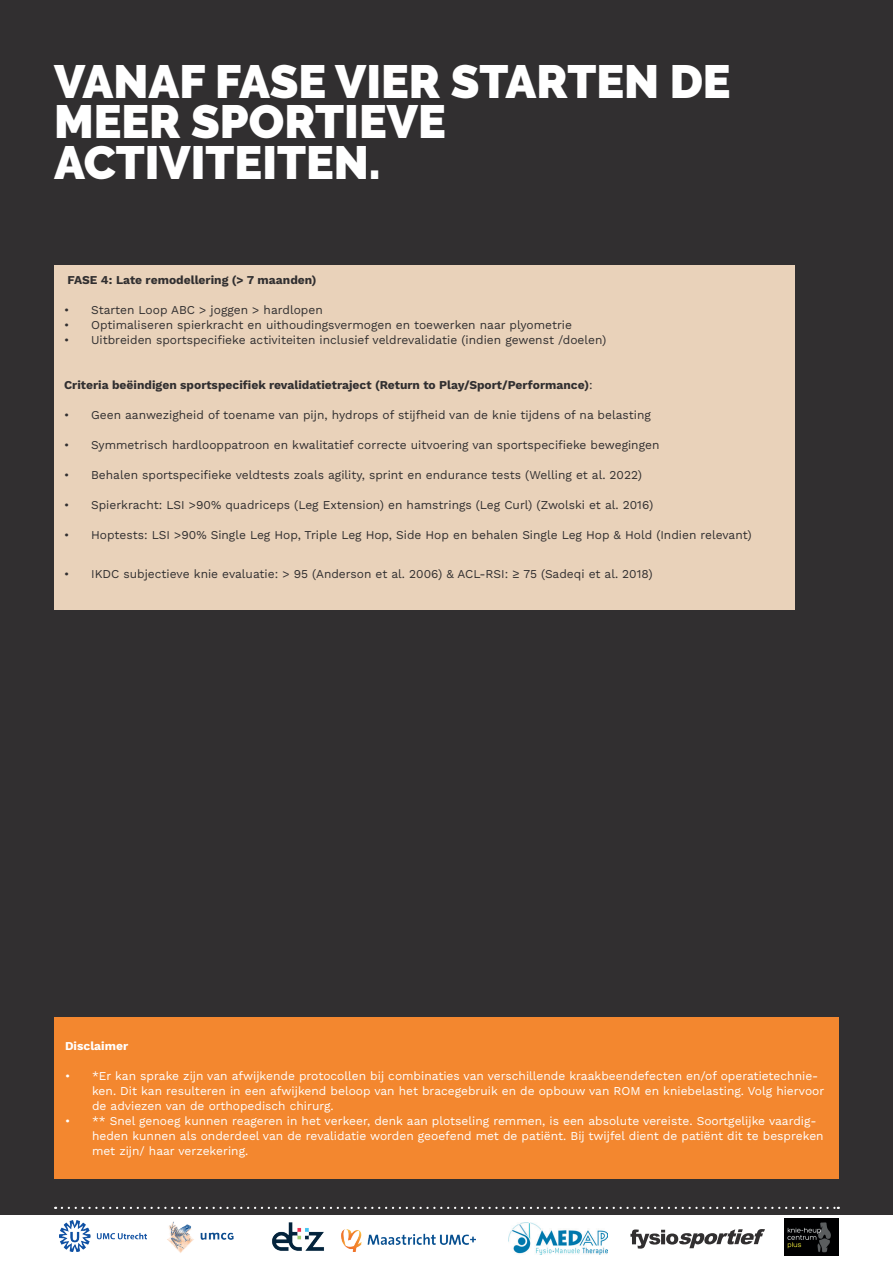
<style>
.page{position:relative;width:893px;height:1263px;background:#fff}
.page>*{position:absolute;margin:0;border:0;box-sizing:border-box;transform-origin:0 0}
.t1{font:900 46.5px/40.5px "Raleway";color:#fff}
.t2{font:12px "Work Sans";color:#312f30}
.t3{font:12px/15px "Work Sans";color:#fff}
.t4{font:700 12px "Work Sans";color:#312f30}
.t5{font:700 12px "Work Sans";color:#fff}
.s1{font-weight:400}
</style>
<div class="page">
<div style="left:0;top:0;width:893px;height:1214px;background:#312f30"></div>
<svg style="left:62px;top:1207px;width:777px;height:2px"></svg>
<div style="left:54px;top:265px;width:740px;height:345px;background:#e9d2ba"></div>
<div style="left:54px;top:1017px;width:785px;height:162px;background:#f3872f"></div>
<svg style="left:630px;top:1229px;width:135px;height:19px"></svg>
<img style="left:59px;top:1220px;width:87px;height:31px">
<img style="left:167px;top:1221px;width:67px;height:32px">
<img style="left:341px;top:1229px;width:135px;height:23px">
<img style="left:785px;top:1218px;width:54px;height:37px">
<img style="left:272px;top:1222px;width:52px;height:29px">
<img style="left:509px;top:1223px;width:98px;height:31px">
<h1 class="t1" style="left:54px;top:61px;width:678px">VANAF FASE VIER STARTEN DE<br>MEER SPORTIEVE<br>ACTIVITEITEN.</h1>
<p class="t4" style="left:68px;top:273px;width:251px">FASE 4: Late remodellering (&gt; 7 maanden)</p>
<p class="t2" style="left:64px;top:301px;width:260px">• Starten Loop ABC &gt; joggen &gt; hardlopen</p>
<p class="t2" style="left:64px;top:316px;width:509px">• Optimaliseren spierkracht en uithoudingsvermogen en toewerken naar plyometrie</p>
<p class="t2" style="left:64px;top:331px;width:544px">• Uitbreiden sportspecifieke activiteiten inclusief veldrevalidatie (indien gewenst /doelen)</p>
<p class="t4" style="left:64px;top:378px;width:530px">Criteria beëindigen sportspecifiek revalidatietraject (Return to Play/Sport/Performance)<span class="s1">:</span></p>
<p class="t2" style="left:64px;top:406px;width:588px">• Geen aanwezigheid of toename van pijn, hydrops of stijfheid van de knie tijdens of na belasting</p>
<p class="t2" style="left:64px;top:436px;width:597px">• Symmetrisch hardlooppatroon en kwalitatief correcte uitvoering van sportspecifieke bewegingen</p>
<p class="t2" style="left:64px;top:466px;width:579px">• Behalen sportspecifieke veldtests zoals agility, sprint en endurance tests (Welling et al. 2022)</p>
<p class="t2" style="left:64px;top:496px;width:591px">• Spierkracht: LSI &gt;90% quadriceps (Leg Extension) en hamstrings (Leg Curl) (Zwolski et al. 2016)</p>
<p class="t2" style="left:64px;top:526px;width:689px">• Hoptests: LSI &gt;90% Single Leg Hop, Triple Leg Hop, Side Hop en behalen Single Leg Hop &amp; Hold (Indien relevant)</p>
<p class="t2" style="left:64px;top:565px;width:590px">• IKDC subjectieve knie evaluatie: &gt; 95 (Anderson et al. 2006) &amp; ACL-RSI: ≥ 75 (Sadeqi et al. 2018)</p>
<p class="t5" style="left:65px;top:1039px;width:65px">Disclaimer</p>
<p class="t3" style="left:92px;top:1068px;width:734px;text-indent:-27px">• *Er kan sprake zijn van afwijkende protocollen bij combinaties van verschillende kraakbeendefecten en/of operatietechnie&shy;ken. Dit kan resulteren in een afwijkend beloop van het bracegebruik en de opbouw van ROM en kniebelasting. Volg hiervoor de adviezen van de orthopedisch chirurg.</p>
<p class="t3" style="left:92px;top:1113px;width:733px;text-indent:-27px">• ** Snel genoeg kunnen reageren in het verkeer, denk aan plotseling remmen, is een absolute vereiste. Soortgelijke vaardig&shy;heden kunnen als onderdeel van de revalidatie worden geoefend met de patiënt. Bij twijfel dient de patiënt dit te bespreken met zijn/ haar verzekering.</p>
</div>
